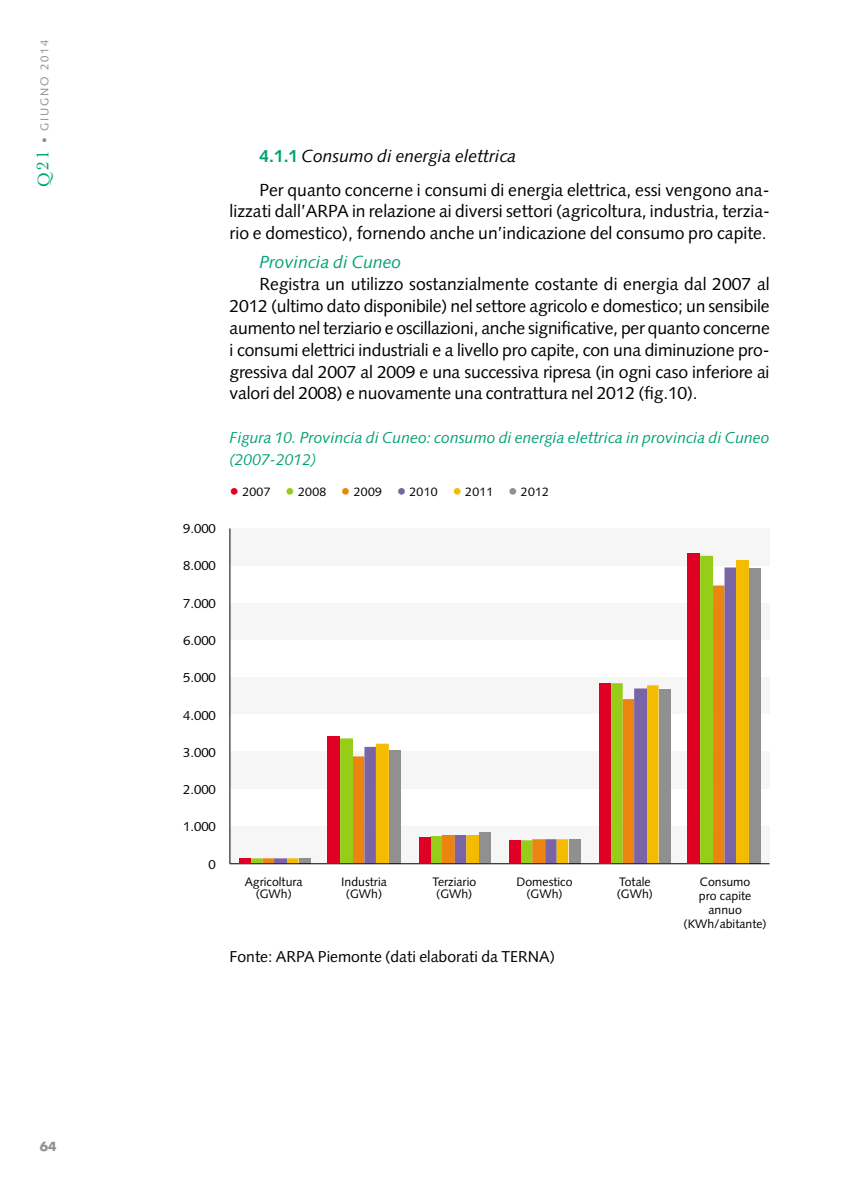
<style>
.page{position:relative;width:844px;height:1191px;background:#fff}
.page>*{position:absolute;margin:0;border:0;box-sizing:border-box;transform-origin:0 0}
.t1{font:17.5px/21.9px "Syntax";color:#000}
.t2{font:italic 17.5px "Syntax";color:#00a174}
.t3{font:italic 15.75px/21.9px "Syntax";color:#00a174}
.t4{font:15.75px "Syntax";color:#000}
.t5{font:13.12px "Syntax";color:#000}
.t6{font:12.25px/12.2px "Syntax";color:#000;text-align:center}
.t7{font:12.25px "Syntax";letter-spacing:.02em;color:#000}
.t8{font:700 12.25px "Futura";color:#909090}
.t9{font:11.38px "Syntax";letter-spacing:.16em;color:#909090}
.s1{font-family:"Cochin";font-size:17.5px;color:#00a174}
.s2{font-weight:700;color:#00a174}
.s3{font-style:italic}
.s4{font-size:19.25px;color:#df0023}
.s5{font-size:19.25px;color:#95cd19}
.s6{font-size:19.25px;color:#eb8510}
.s7{font-size:19.25px;color:#7964a6}
.s8{font-size:19.25px;color:#f4bb00}
.s9{font-size:19.25px;color:#909090}
</style>
<div class="page">
<div style="left:229px;top:528px;width:540px;height:38px;background:#f6f6f6"></div>
<div style="left:229px;top:603px;width:540px;height:37px;background:#f6f6f6"></div>
<div style="left:229px;top:677px;width:540px;height:37px;background:#f6f6f6"></div>
<div style="left:229px;top:752px;width:540px;height:37px;background:#f6f6f6"></div>
<div style="left:229px;top:826px;width:540px;height:37px;background:#f6f6f6"></div>
<svg style="left:287px;top:560px;width:461px;height:303px"></svg>
<div style="left:298px;top:858px;width:12px;height:5px;background:#909090"></div>
<div style="left:388px;top:750px;width:12px;height:113px;background:#909090"></div>
<div style="left:478px;top:832px;width:12px;height:31px;background:#909090"></div>
<div style="left:568px;top:839px;width:12px;height:24px;background:#909090"></div>
<div style="left:658px;top:689px;width:12px;height:174px;background:#909090"></div>
<div style="left:748px;top:568px;width:12px;height:295px;background:#909090"></div>
<hr style="left:229px;top:528px;width:1px;height:335px;background:#000">
<hr style="left:229px;top:863px;width:540px;height:1px;background:#000">
<div style="left:687px;top:553px;width:13px;height:310px;background:#df0023"></div>
<div style="left:239px;top:858px;width:12px;height:5px;background:#df0023"></div>
<div style="left:327px;top:736px;width:13px;height:127px;background:#df0023"></div>
<div style="left:419px;top:837px;width:11px;height:26px;background:#df0023"></div>
<div style="left:509px;top:840px;width:11px;height:23px;background:#df0023"></div>
<div style="left:599px;top:683px;width:12px;height:180px;background:#df0023"></div>
<p class="t9" style="left:38px;top:187px;width:149px;rotate:-90deg"><span class="s1">Q21</span> • GIUGNO 2014</p>
<p class="t8" style="left:40px;top:1138px;width:18px">64</p>
<p class="t5" style="left:183px;top:521px;width:34px">9.000</p>
<p class="t5" style="left:183px;top:558px;width:34px">8.000</p>
<p class="t5" style="left:183px;top:595px;width:34px">7.000</p>
<p class="t5" style="left:183px;top:632px;width:34px">6.000</p>
<p class="t5" style="left:183px;top:670px;width:34px">5.000</p>
<p class="t5" style="left:183px;top:707px;width:34px">4.000</p>
<p class="t5" style="left:183px;top:744px;width:34px">3.000</p>
<p class="t5" style="left:183px;top:782px;width:34px">2.000</p>
<p class="t5" style="left:183px;top:819px;width:34px">1.000</p>
<p class="t5" style="left:208px;top:856px;width:9px">0</p>
<p class="t1" style="left:259px;top:140px;width:511px;line-height:33.2px"><span class="s2">4.1.1</span> <span class="s3">Consumo di energia elettrica<br></span>Per quanto concerne i consumi di energia elettrica, essi vengono ana-</p>
<p class="t1" style="left:229px;top:200px;width:541px">lizzati dall’ARPA in relazione ai diversi settori (agricoltura, industria, terzia&shy;rio e domestico), fornendo anche un’indicazione del consumo pro capite.</p>
<p class="t2" style="left:259px;top:252px;width:143px">Provincia di Cuneo</p>
<p class="t1" style="left:229px;top:273px;width:541px;text-align:justify;text-indent:30px">Registra un utilizzo sostanzialmente costante di energia dal 2007 al 2012 (ultimo dato disponibile) nel settore agricolo e domestico; un sensibile aumento nel terziario e oscillazioni, anche significative, per quanto concerne i consumi elettrici industriali e a livello pro capite, con una diminuzione pro&shy;gressiva dal 2007 al 2009 e una successiva ripresa (in ogni caso inferiore ai valori del 2008) e nuovamente una contrattura nel 2012 (fig.10).</p>
<p class="t3" style="left:229px;top:427px;width:541px">Figura 10. Provincia di Cuneo: consumo di energia elettrica in provincia di Cuneo (2007-2012)</p>
<p class="t7" style="left:229px;top:484px;width:321px"><span class="s4">•</span> 2007 <span class="s5">•</span> 2008 <span class="s6">•</span> 2009 <span class="s7">•</span> 2010 <span class="s8">•</span> 2011 <span class="s9">•</span> 2012</p>
<p class="t6" style="left:245px;top:875px;width:59px">Agricoltura (GWh)</p>
<p class="t6" style="left:341px;top:875px;width:47px">Industria (GWh)</p>
<p class="t6" style="left:432px;top:875px;width:45px">Terziario (GWh)</p>
<p class="t6" style="left:516px;top:875px;width:57px">Domestico (GWh)</p>
<p class="t6" style="left:616px;top:875px;width:38px;text-align:left">Totale (GWh)</p>
<p class="t6" style="left:683px;top:874px;width:85px;line-height:14px">Consumo<br>pro capite annuo (KWh/abitante)</p>
<p class="t4" style="left:229px;top:947px;width:327px">Fonte: ARPA Piemonte (dati elaborati da TERNA)</p>
</div>
